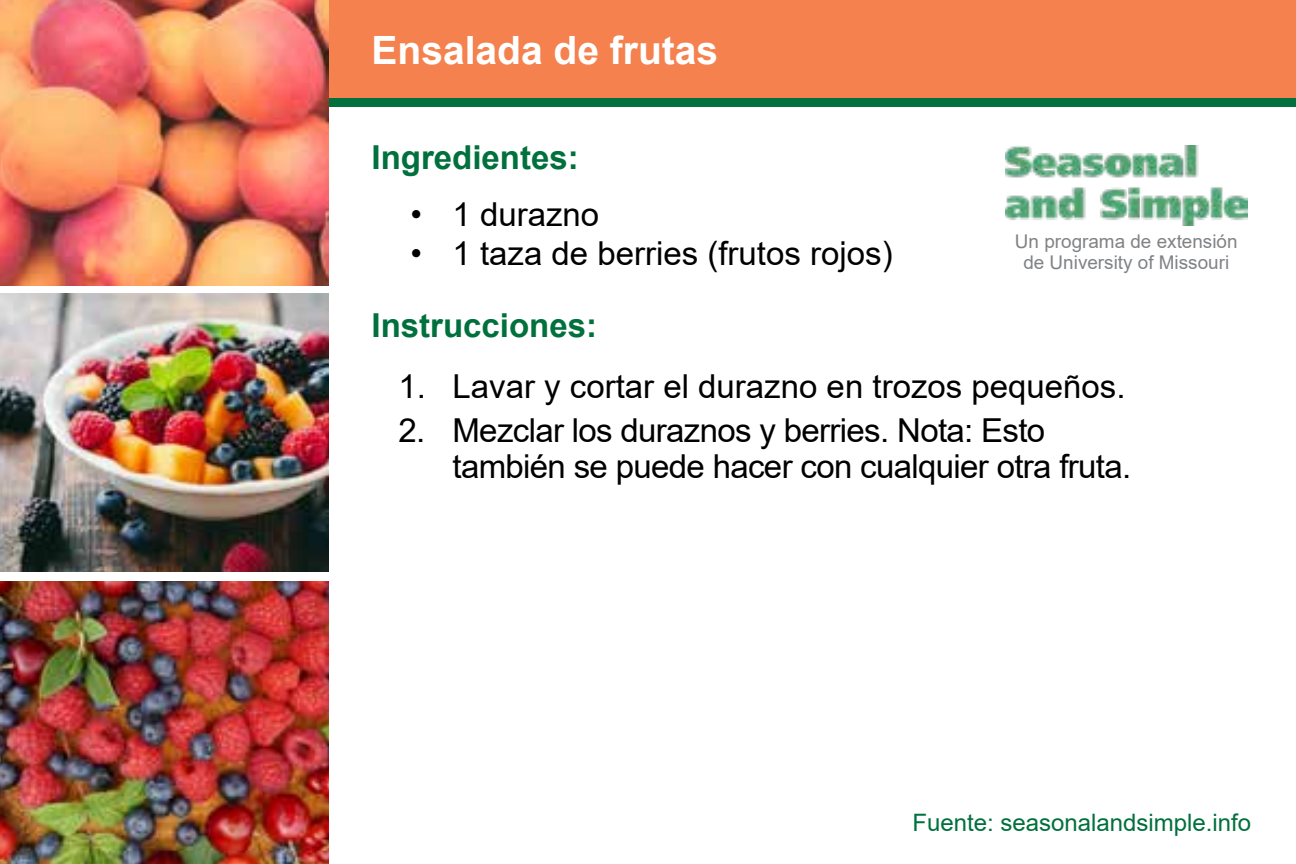
<style>
.page{position:relative;width:1296px;height:864px;background:#fff}
.page>*{position:absolute;margin:0;border:0;box-sizing:border-box;transform-origin:0 0}
.t1{font:700 39px "Arial";color:#fff}
.t2{font:33px/36px "Arial";letter-spacing:-.02em;color:#000}
.t3{font:33px "Arial";color:#000}
.t4{font:700 33px "Arial";color:#00703c}
.t5{font:24px "Arial";color:#00703c}
.t6{font:18.9px/21.6px "Arial";color:#808285;text-align:center}
</style>
<div class="page">
<div style="left:0;top:0;width:1296px;height:106px;background:#00703c"></div>
<div style="left:0;top:0;width:1296px;height:97px;background:#f5814e"></div>
<img style="left:1006px;top:145px;width:241px;height:81px">
<img style="left:0;top:0;width:328px;height:285px">
<img style="left:0;top:581px;width:328px;height:283px">
<img style="left:0;top:294px;width:328px;height:277px">
<p class="t1" style="left:372px;top:23px;width:348px">Ensalada de frutas</p>
<p class="t4" style="left:372px;top:135px;width:209px">Ingredientes:</p>
<p class="t3" style="left:411px;top:192px;width:190px">• 1 durazno</p>
<p class="t3" style="left:411px;top:231px;width:484px">• 1 taza de berries (frutos rojos)</p>
<p class="t6" style="left:1015px;top:230px;width:224px">Un programa de extensión de University of Missouri</p>
<p class="t4" style="left:372px;top:303px;width:227px">Instrucciones:</p>
<p class="t3" style="left:399px;top:364px;width:729px">1. Lavar y cortar el durazno en trozos pequeños.</p>
<p class="t2" style="left:453px;top:412px;width:680px;text-indent:-54px">2. Mezclar los duraznos y berries. Nota: Esto también se puede hacer con cualquier otra fruta.</p>
<p class="t5" style="left:912px;top:806px;width:340px">Fuente: seasonalandsimple.info</p>
</div>
